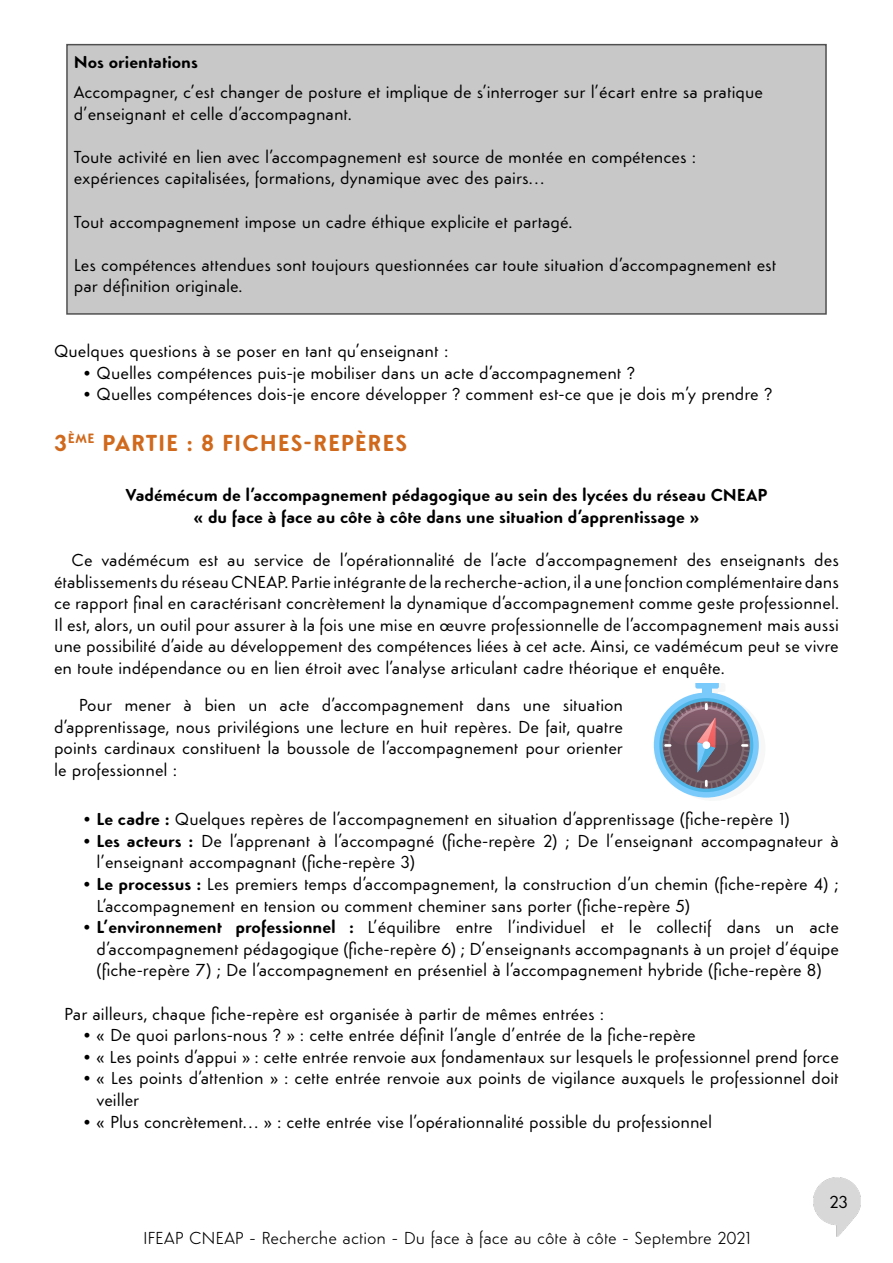
<style>
.page{position:relative;width:893px;height:1263px;background:#fff}
.page>*{position:absolute;margin:0;border:0;box-sizing:border-box;transform-origin:0 0}
.t1{font:700 24px "Simplo Soft";letter-spacing:.03em;color:#d0691c}
.t2{font:18px/21.6px "Simplo Soft";color:#000}
.t3{font:700 18px/21.6px "Simplo Soft";color:#000;text-align:center}
.t4{font:300 18px "Simplo Soft";letter-spacing:-.005em;color:#000}
.s1{font-weight:700}
</style>
<div class="page">
<img style="left:813px;top:1178px;width:47px;height:58px">
<svg style="left:660px;top:684px;width:99px;height:114px"></svg>
<div style="left:702px;top:684px;width:9px;height:12px;background:#7acbfc"></div>
<div style="left:66px;top:44px;width:761px;height:271px;background:#c8c8c8;border:2px solid #505050"></div>
<p class="t3" style="left:74px;top:51px;width:126px">Nos orientations</p>
<p class="t2" style="left:74px;top:81px;width:691px">Accompagner, c’est changer de posture et implique de s’interroger sur l’écart entre sa pratique d’enseignant et celle d’accompagnant.</p>
<p class="t2" style="left:74px;top:146px;width:624px">Toute activité en lien avec l’accompagnement est source de montée en compétences : expériences capitalisées, formations, dynamique avec des pairs…</p>
<p class="t2" style="left:74px;top:211px;width:500px">Tout accompagnement impose un cadre éthique explicite et partagé.</p>
<p class="t2" style="left:74px;top:254px;width:704px">Les compétences attendues sont toujours questionnées car toute situation d’accompagnement est par définition originale.</p>
<p class="t2" style="left:54px;top:340px;width:396px">Quelques questions à se poser en tant qu’enseignant :</p>
<p class="t2" style="left:84px;top:362px;width:553px">• Quelles compétences puis-je mobiliser dans un acte d’accompagnement ?</p>
<p class="t2" style="left:84px;top:383px;width:690px">• Quelles compétences dois-je encore développer ? comment est-ce que je dois m’y prendre ?</p>
<h1 class="t1" style="left:54px;top:429px;width:355px">3<sup>ÈME</sup> PARTIE : 8 FICHES-REPÈRES</h1>
<p class="t3" style="left:126px;top:484px;width:643px">Vadémécum de l’accompagnement pédagogique au sein des lycées du réseau CNEAP « du face à face au côte à côte dans une situation d’apprentissage »</p>
<p class="t2" style="left:54px;top:549px;width:786px;text-align:justify;text-indent:18px">Ce vadémécum est au service de l’opérationnalité de l’acte d’accompagnement des enseignants des établissements du réseau CNEAP. Partie intégrante de la recherche-action, il a une fonction complémentaire dans ce rapport final en caractérisant concrètement la dynamique d’accompagnement comme geste professionnel.<br>Il est, alors, un outil pour assurer à la fois une mise en œuvre professionnelle de l’accompagnement mais aussi une possibilité d’aide au développement des compétences liées à cet acte. Ainsi, ce vadémécum peut se vivre en toute indépendance ou en lien étroit avec l’analyse articulant cadre théorique et enquête.</p>
<p class="t2" style="left:54px;top:694px;width:570px;text-align:justify;text-indent:25px">Pour mener à bien un acte d’accompagnement dans une situation d’apprentissage, nous privilégions une lecture en huit repères. De fait, quatre points cardinaux constituent la boussole de l’accompagnement pour orienter le professionnel :</p>
<p class="t2" style="left:84px;top:808px;width:707px">• <span class="s1">Le cadre :</span> Quelques repères de l’accompagnement en situation d’apprentissage (fiche-repère 1)</p>
<p class="t2" style="left:97px;top:830px;width:744px;text-indent:-13px"><span class="s1">• Les acteurs :</span> De l’apprenant à l’accompagné (fiche-repère 2) ; De l’enseignant accompagnateur à l’enseignant accompagnant (fiche-repère 3)</p>
<p class="t2" style="left:97px;top:873px;width:744px;text-indent:-13px"><span class="s1">• Le processus :</span> Les premiers temps d’accompagnement, la construction d’un chemin (fiche-repère 4) ;<br>L’accompagnement en tension ou comment cheminer sans porter (fiche-repère 5)</p>
<p class="t2" style="left:97px;top:916px;width:744px;text-align:justify;text-indent:-13px"><span class="s1">• L’environnement professionnel :</span> L’équilibre entre l’individuel et le collectif dans un acte d’accompagnement pédagogique (fiche-repère 6) ; D’enseignants accompagnants à un projet d’équipe (fiche-repère 7) ; De l’accompagnement en présentiel à l’accompagnement hybride (fiche-repère 8)</p>
<p class="t2" style="left:64px;top:1003px;width:541px">Par ailleurs, chaque fiche-repère est organisée à partir de mêmes entrées :</p>
<p class="t2" style="left:84px;top:1024px;width:614px">• « De quoi parlons-nous ? » : cette entrée définit l’angle d’entrée de la fiche-repère</p>
<p class="t2" style="left:84px;top:1046px;width:757px">• « Les points d’appui » : cette entrée renvoie aux fondamentaux sur lesquels le professionnel prend force</p>
<p class="t2" style="left:97px;top:1067px;width:744px;text-indent:-13px">• « Les points d’attention » : cette entrée renvoie aux points de vigilance auxquels le professionnel doit veiller</p>
<p class="t2" style="left:84px;top:1111px;width:630px">• « Plus concrètement… » : cette entrée vise l’opérationnalité possible du professionnel</p>
<p class="t4" style="left:143px;top:1227px;width:610px">IFEAP CNEAP - Recherche action - Du face à face au côte à côte - Septembre 2021</p>
<p class="t2" style="left:829px;top:1191px;width:20px">23</p>
</div>
